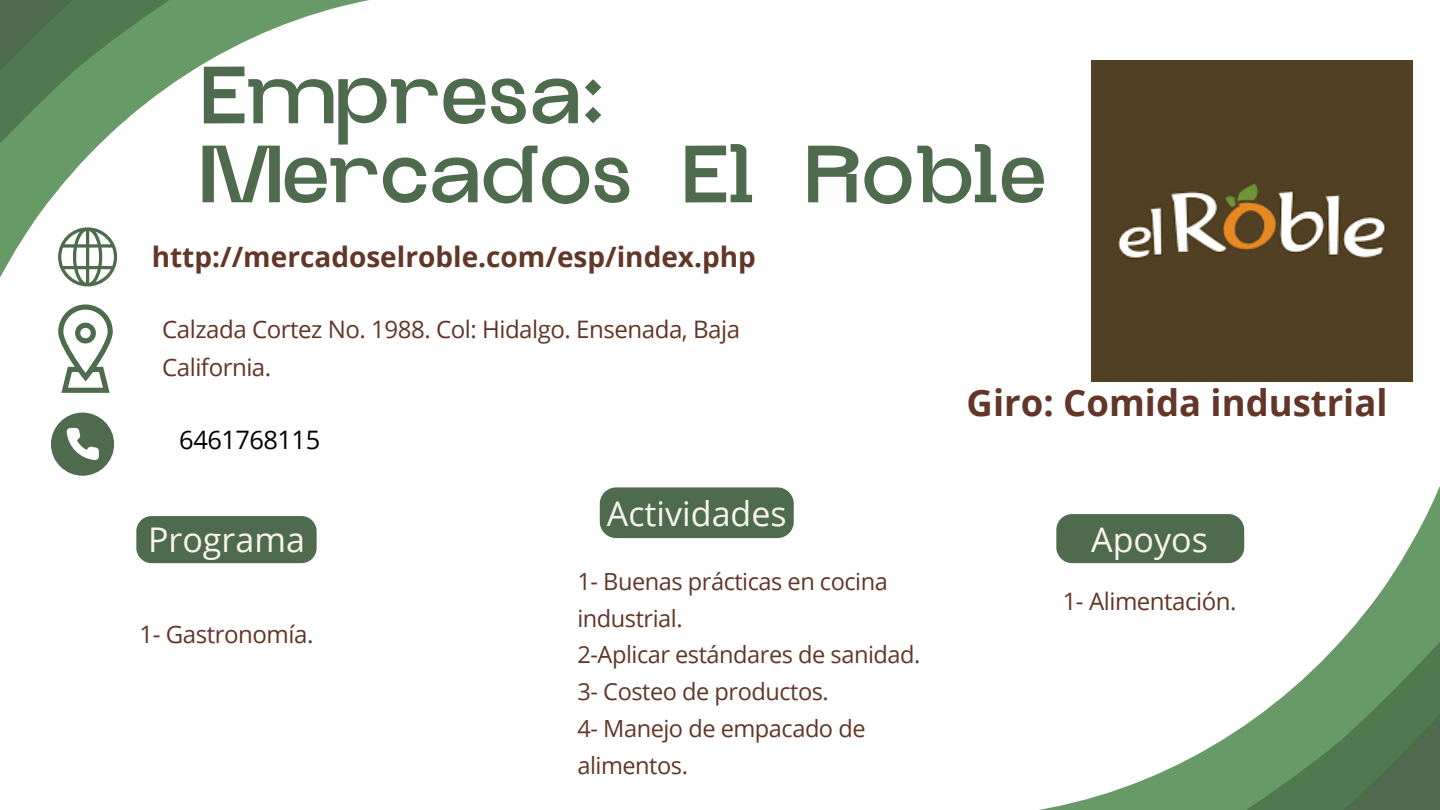
<style>
.page{position:relative;width:1440px;height:810px;background:#fff}
.page>*{position:absolute;margin:0;border:0;box-sizing:border-box;transform-origin:0 0}
.t1{font:900 63px/79px "Glock Grotesque";color:#4e6b4d}
.t2{font:700 36.5px "Open Sans";color:#623628}
.t3{font:34px "Open Sans";color:#f8f5ed}
.t4{font:700 28px "Open Sans";color:#623628}
.t5{font:25.5px "Open Sans";letter-spacing:-.02em;color:#000}
.t6{font:24.1px/37.5px "Open Sans";letter-spacing:-.02em;color:#623628}
.t7{font:23.6px/36.8px "Open Sans";letter-spacing:-.02em;color:#623628}
</style>
<div class="page">
<svg style="left:58px;top:320px;width:55px;height:73px"></svg>
<svg style="left:51px;top:413px;width:63px;height:63px"></svg>
<div style="left:136px;top:516px;width:180px;height:47px;background:#4e6b4d"></div>
<svg style="left:1039px;top:488px;width:401px;height:322px"></svg>
<div style="left:600px;top:487px;width:194px;height:51px;background:#4e6b4d"></div>
<div style="left:1056px;top:514px;width:188px;height:49px;background:#4e6b4d"></div>
<svg style="left:0;top:0;width:369px;height:320px"></svg>
<img style="left:1091px;top:61px;width:321px;height:321px">
<p class="t1" style="left:201px;top:71px;width:847px">Empresa:<br>Mercados El Roble</p>
<p class="t4" style="left:152px;top:238px;width:606px">http://mercadoselroble.com/esp/index.php</p>
<h1 class="t6" style="left:162px;top:310px;width:580px">Calzada Cortez No. 1988. Col: Hidalgo. Ensenada, Baja<br>California.</h1>
<h3 class="t5" style="left:179px;top:422px;width:142px">6461768115</h3>
<p class="t3" style="left:148px;top:516px;width:158px">Programa</p>
<p class="t6" style="left:140px;top:615px;width:175px">1- Gastronomía.</p>
<p class="t3" style="left:607px;top:490px;width:181px">Actividades</p>
<h2 class="t7" style="left:577px;top:562px;width:312px">1- Buenas prácticas en cocina industrial.</h2>
<p class="t7" style="left:577px;top:636px;width:344px">2-Aplicar estándares de sanidad.</p>
<h5 class="t7" style="left:577px;top:672px;width:253px">3- Costeo de productos.</h5>
<p class="t7" style="left:577px;top:709px;width:290px">4- Manejo de empacado de alimentos.</p>
<h3 class="t2" style="left:967px;top:377px;width:422px">Giro: Comida industrial</h3>
<p class="t3" style="left:1091px;top:516px;width:118px">Apoyos</p>
<p class="t6" style="left:1063px;top:582px;width:175px">1- Alimentación.</p>
</div>
